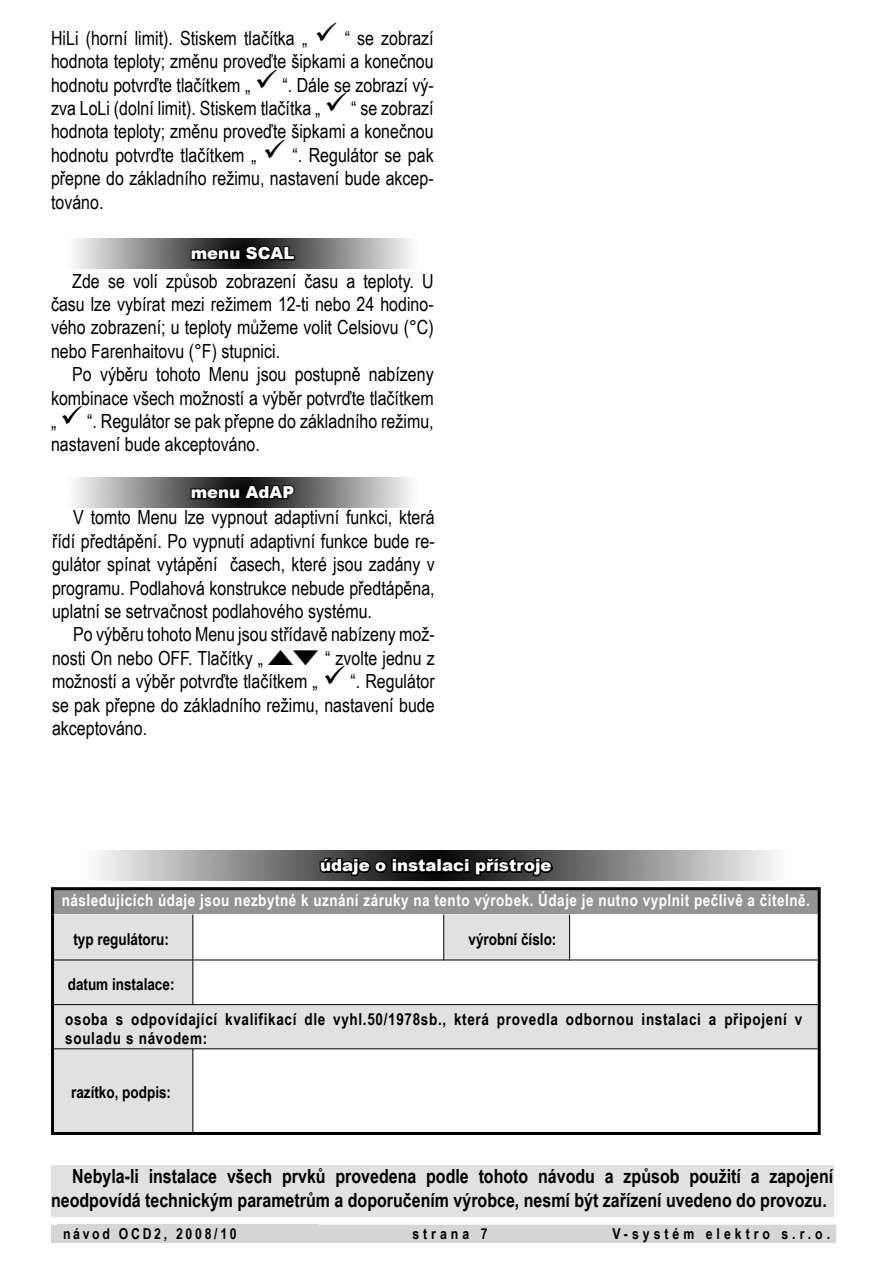
<style>
.page{position:relative;width:893px;height:1263px;background:#fff}
.page>*{position:absolute;margin:0;border:0;box-sizing:border-box;transform-origin:0 0}
.t1{font:19.5px/23.4px "Arial Narrow";color:#000;text-align:justify}
.t2{font:700 19.5px/23.4px "Arial Narrow";color:#000}
.t3{font:700 16.5px/34.5px "Arial Narrow";letter-spacing:.04em;color:#000}
.t4{font:700 16.5px "Arial Narrow";letter-spacing:.03em;color:#fff}
.t5{font:700 16.5px "Arial Narrow";color:#000}
.t6{font:900 16.5px "Arial";color:#fff}
.t7{font:700 15px "Arial Narrow";letter-spacing:.265em;color:#000}
.t8{font:700 15px "Arial Narrow";letter-spacing:.18em;color:#000}
.s1{font-size:21.6px}
</style>
<div class="page">
<svg style="left:75px;top:477px;width:336px;height:30px;background:#909090"></svg>
<svg style="left:189px;top:482px;width:107px;height:19px;background:#151515"></svg>
<svg style="left:75px;top:239px;width:336px;height:29px;background:#909090"></svg>
<svg style="left:190px;top:243px;width:106px;height:19px;background:#151515"></svg>
<div style="left:51px;top:1225px;width:785px;height:18px;background:#d6d6d6"></div>
<div style="left:57px;top:1225px;width:262px;height:14px;background:#d6d6d6"></div>
<div style="left:51px;top:1165px;width:782px;height:51px;background:#e1e1e1"></div>
<div style="left:53px;top:889px;width:766px;height:25px;background:#939393"></div>
<svg style="left:54px;top:914px;width:764px;height:218px"></svg>
<hr style="left:192px;top:914px;width:1px;height:45px;background:#000">
<hr style="left:443px;top:914px;width:1px;height:46px;background:#000">
<hr style="left:569px;top:914px;width:1px;height:46px;background:#000">
<hr style="left:192px;top:960px;width:1px;height:45px;background:#000">
<hr style="left:192px;top:1048px;width:1px;height:84px;background:#000">
<hr style="left:51px;top:887px;width:142px;height:3px;background:#000">
<hr style="left:51px;top:890px;width:3px;height:24px;background:#000">
<hr style="left:193px;top:887px;width:251px;height:3px;background:#000">
<hr style="left:444px;top:887px;width:126px;height:3px;background:#000">
<hr style="left:570px;top:887px;width:251px;height:3px;background:#000">
<hr style="left:818px;top:890px;width:3px;height:24px;background:#000">
<hr style="left:818px;top:914px;width:3px;height:46px;background:#000">
<hr style="left:51px;top:914px;width:3px;height:46px;background:#000">
<hr style="left:51px;top:960px;width:3px;height:45px;background:#000">
<hr style="left:818px;top:960px;width:3px;height:45px;background:#000">
<hr style="left:51px;top:1005px;width:3px;height:44px;background:#000">
<hr style="left:818px;top:1005px;width:3px;height:44px;background:#000">
<hr style="left:51px;top:1049px;width:3px;height:83px;background:#000">
<hr style="left:818px;top:1049px;width:3px;height:83px;background:#000">
<hr style="left:51px;top:1132px;width:142px;height:3px;background:#000">
<hr style="left:193px;top:1132px;width:251px;height:3px;background:#000">
<hr style="left:444px;top:1132px;width:126px;height:3px;background:#000">
<hr style="left:570px;top:1132px;width:251px;height:3px;background:#000">
<hr style="left:54px;top:959px;width:139px;height:1px;background:#000">
<hr style="left:193px;top:959px;width:250px;height:1px;background:#000">
<hr style="left:444px;top:959px;width:125px;height:1px;background:#000">
<hr style="left:570px;top:959px;width:248px;height:1px;background:#000">
<hr style="left:54px;top:1004px;width:138px;height:1px;background:#000">
<hr style="left:193px;top:1004px;width:251px;height:1px;background:#000">
<hr style="left:444px;top:1004px;width:126px;height:1px;background:#000">
<hr style="left:570px;top:1004px;width:248px;height:1px;background:#000">
<hr style="left:54px;top:1048px;width:138px;height:1px;background:#000">
<hr style="left:193px;top:1048px;width:251px;height:1px;background:#000">
<hr style="left:444px;top:1048px;width:126px;height:1px;background:#000">
<hr style="left:570px;top:1048px;width:248px;height:1px;background:#000">
<svg style="left:98px;top:850px;width:676px;height:30px;background:#999"></svg>
<svg style="left:318px;top:854px;width:238px;height:24px;background:#161616"></svg>
<p class="t1" style="left:51px;top:26px;width:384px">HiLi (horní limit). Stiskem tlačítka „ ✓ “ se zobrazí hodnota teploty; změnu proveďte šipkami a konečnou hodnotu potvrďte tlačítkem „ ✓ “. Dále se zobrazí vý&shy;zva LoLi (dolní limit). Stiskem tlačítka „ ✓ “ se zobrazí hodnota teploty; změnu proveďte šipkami a konečnou hodnotu potvrďte tlačítkem „ ✓ “. Regulátor se pak přepne do základního režimu, nastavení bude akcep&shy;továno.</p>
<p class="t6" style="left:191px;top:241px;width:105px">menu SCAL</p>
<p class="t1" style="left:51px;top:268px;width:384px;text-indent:21px">Zde se volí způsob zobrazení času a teploty. U času lze vybírat mezi režimem 12-ti nebo 24 hodino&shy;vého zobrazení; u teploty můžeme volit Celsiovu (°C) nebo Farenhaitovu (°F) stupnici.</p>
<p class="t1" style="left:51px;top:362px;width:384px;text-indent:21px">Po výběru tohoto Menu jsou postupně nabízeny kombinace všech možností a výběr potvrďte tlačítkem „ ✓ “. Regulátor se pak přepne do základního režimu, nastavení bude akceptováno.</p>
<p class="t6" style="left:191px;top:480px;width:105px">menu AdAP</p>
<p class="t1" style="left:52px;top:505px;width:384px;text-indent:21px">V tomto Menu lze vypnout adaptivní funkci, která řídí předtápění. Po vypnutí adaptivní funkce bude re&shy;gulátor spínat vytápění časech, které jsou zadány v programu. Podlahová konstrukce nebude předtápěna, uplatní se setrvačnost podlahového systému.</p>
<p class="t1" style="left:52px;top:622px;width:384px;text-indent:21px">Po výběru tohoto Menu jsou střídavě nabízeny mož&shy;nosti On nebo OFF. Tlačítky „ <span class="s1">▲▼</span>“ zvolte jednu z možností a výběr potvrďte tlačítkem „ ✓ “. Regulátor se pak přepne do základního režimu, nastavení bude akceptováno.</p>
<p class="t6" style="left:320px;top:853px;width:233px">údaje o instalaci přístroje</p>
<p class="t4" style="left:62px;top:887px;width:750px">následujících údaje jsou nezbytné k uznání záruky na tento výrobek. Údaje je nutno vyplnit pečlivě a čitelně.</p>
<p class="t5" style="left:73px;top:926px;width:97px">typ regulátoru:</p>
<p class="t5" style="left:468px;top:926px;width:89px">výrobní číslo:</p>
<p class="t3" style="left:65px;top:966px;width:738px">datum instalace:<br>osoba s odpovídající kvalifikací dle vyhl.50/1978sb., která provedla odbornou instalaci a připojení v</p>
<p class="t3" style="left:65px;top:1020px;width:144px">souladu s návodem:</p>
<p class="t5" style="left:71px;top:1080px;width:101px">razítko, podpis:</p>
<p class="t2" style="left:51px;top:1164px;width:784px;text-indent:21px">Nebyla-li instalace všech prvků provedena podle tohoto návodu a způsob použití a zapojení neodpovídá technickým parametrům a doporučením výrobce, nesmí být zařízení uvedeno do provozu.</p>
<p class="t8" style="left:63px;top:1222px;width:175px">návod OCD2, 2008/10</p>
<p class="t7" style="left:412px;top:1222px;width:77px">strana 7</p>
<p class="t7" style="left:612px;top:1222px;width:219px">V-systém elektro s.r.o.</p>
</div>
